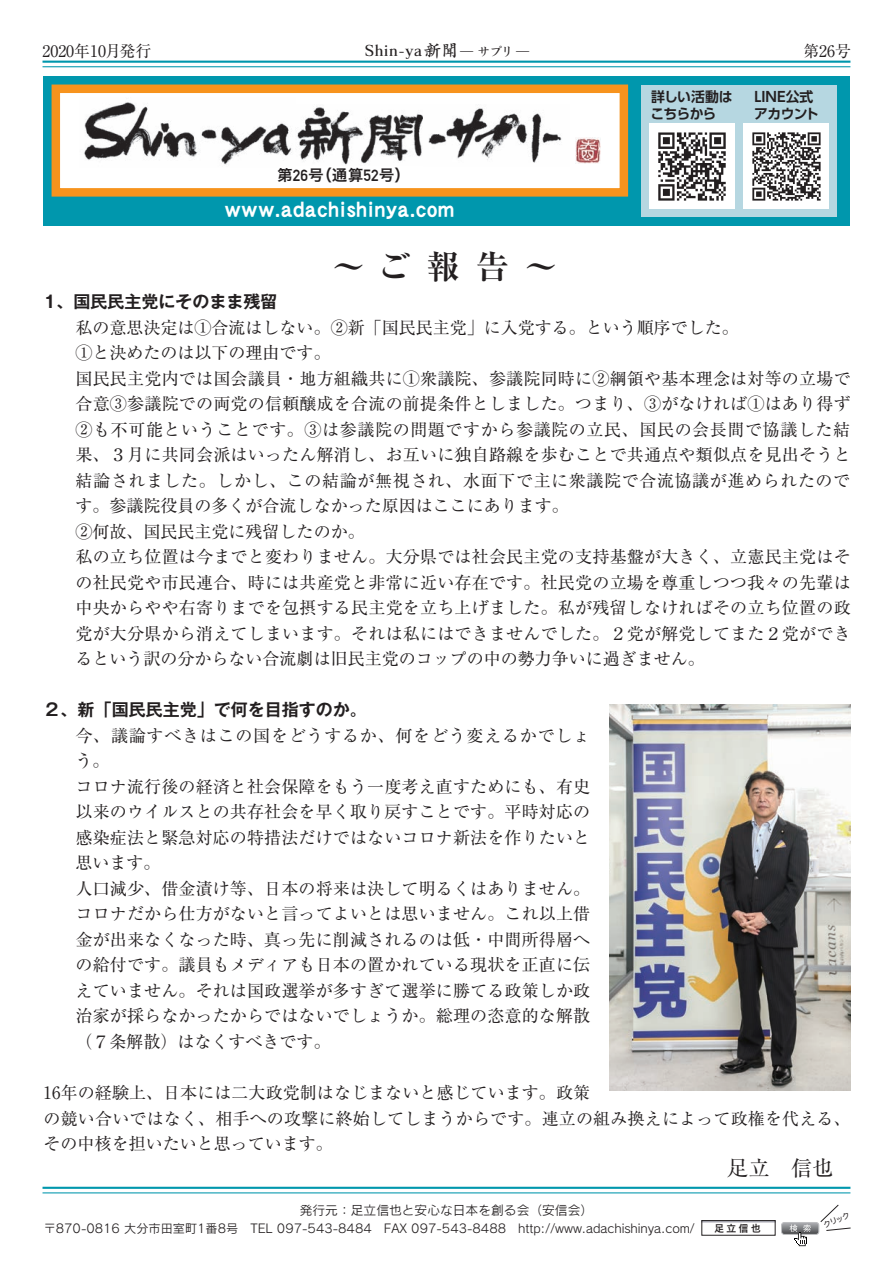
<style>
.page{position:relative;width:893px;height:1263px;background:#fff}
.page>*{position:absolute;margin:0;border:0;box-sizing:border-box;transform-origin:0 0}
.t1{font:700 33px "Ryumin Pr 6";color:#231f20}
.t2{font:22.95px "DFHS Gothic Std W9";letter-spacing:.04em;color:#fff;scale:.92 1}
.t3{font:21.3px "Ryumin Pr 6";color:#231f20}
.t4{font:17.25px "Greco Std DB";color:#231f20}
.t5{font:16.95px/25.5px "Ryumin Pr 6";letter-spacing:.01em;color:#231f20}
.t6{font:700 16.95px "Gothic MB101 Pr 6 De";color:#231f20}
.t7{font:15.9px "Ryumin Pr 6";color:#231f20}
.t8{font:15.9px "Koburina Go Std N W6";color:#231f20}
.t9{font:700 13.95px/16.6px "UD Shin Go Pro De";letter-spacing:-.045em;color:#231f20}
.t10{font:700 13.95px/16.6px "UD Shin Go Pro De";color:#231f20}
.t11{font:12.75px "Rodin Pro M";color:#231f20}
.t12{font:12.15px "Rodin Pro M";color:#231f20}
.t13{font:9.75px "Hira Kaku Pro W6";color:#231f20}
.t14{font:7.65px "Hira Maru Pro N W4";color:#231f20}
.s1{font-size:13.2px}
.s2{font-family:"DIN Alternate";font-weight:700}
</style>
<div class="page">
<img style="left:610px;top:704px;width:240px;height:386px">
<div style="left:43px;top:76px;width:807px;height:150px;background:#0097ad"></div>
<hr style="left:43px;top:61px;width:807px;height:2px;background:#0097ad">
<hr style="left:43px;top:66px;width:807px;height:1px;background:#0097ad">
<hr style="left:43px;top:1187px;width:807px;height:2px;background:#0097ad">
<hr style="left:43px;top:1192px;width:807px;height:1px;background:#0097ad">
<svg style="left:704px;top:1222px;width:69px;height:1px"></svg>
<div style="left:702px;top:1220px;width:73px;height:15px;border:1px solid #231f20"></div>
<svg style="left:781px;top:1204px;width:70px;height:42px"></svg>
<div style="left:52px;top:85px;width:576px;height:112px;background:#fff;border:9px solid #f7931d"></div>
<div style="left:641px;top:85px;width:196px;height:132px;background:#b6d7e1"></div>
<img style="left:649px;top:124px;width:85px;height:85px">
<div style="left:744px;top:124px;width:85px;height:85px;background:#fff"></div>
<img style="left:752px;top:132px;width:69px;height:69px">
<img style="left:84px;top:102px;width:208px;height:63px">
<img style="left:297px;top:106px;width:126px;height:59px">
<img style="left:428px;top:108px;width:134px;height:55px">
<img style="left:575px;top:138px;width:25px;height:25px">
<p class="t7" style="left:42px;top:38px;width:110px">2020年10月発行</p>
<p class="t4" style="left:364px;top:39px;width:166px">Shin-ya新聞<span class="s1">― サプリ ―</span></p>
<p class="t7" style="left:803px;top:38px;width:49px">第26号</p>
<p class="t8" style="left:277px;top:163px;width:135px">第<span class="s2">26</span>号（通算<span class="s2">52</span>号）</p>
<h2 class="t2" style="left:225px;top:197px;width:251px">www.adachishinya.com</h2>
<h1 class="t1" style="left:332px;top:240px;width:227px">～ご報告～</h1>
<p class="t9" style="left:650px;top:88px;width:84px">詳しい活動はこちらから</p>
<p class="t10" style="left:754px;top:88px;width:66px">LINE公式アカウント</p>
<p class="t6" style="left:44px;top:287px;width:236px">1、国民民主党にそのまま残留</p>
<p class="t5" style="left:76px;top:314px;width:777px">私の意思決定は①合流はしない。②新「国民民主党」に入党する。という順序でした。<br>①と決めたのは以下の理由です。<br>国民民主党内では国会議員・地方組織共に①衆議院、参議院同時に②綱領や基本理念は対等の立場で合意③参議院での両党の信頼醸成を合流の前提条件としました。つまり、③がなければ①はあり得ず②も不可能ということです。③は参議院の問題ですから参議院の立民、国民の会長間で協議した結果、３月に共同会派はいったん解消し、お互いに独自路線を歩むことで共通点や類似点を見出そうと結論されました。しかし、この結論が無視され、水面下で主に衆議院で合流協議が進められたのです。参議院役員の多くが合流しなかった原因はここにあります。<br>②何故、国民民主党に残留したのか。<br>私の立ち位置は今までと変わりません。大分県では社会民主党の支持基盤が大きく、立憲民主党はその社民党や市民連合、時には共産党と非常に近い存在です。社民党の立場を尊重しつつ我々の先輩は中央からやや右寄りまでを包摂する民主党を立ち上げました。私が残留しなければその立ち位置の政党が大分県から消えてしまいます。それは私にはできませんでした。２党が解党してまた２党ができるという訳の分からない合流劇は旧民主党のコップの中の勢力争いに過ぎません。</p>
<p class="t6" style="left:44px;top:696px;width:325px">２、新「国民民主党」で何を目指すのか。</p>
<p class="t5" style="left:76px;top:722px;width:516px">今、議論すべきはこの国をどうするか、何をどう変えるかでしょう。<br>コロナ流行後の経済と社会保障をもう一度考え直すためにも、有史以来のウイルスとの共存社会を早く取り戻すことです。平時対応の感染症法と緊急対応の特措法だけではないコロナ新法を作りたいと思います。<br>人口減少、借金漬け等、日本の将来は決して明るくはありません。コロナだから仕方がないと言ってよいとは思いません。これ以上借金が出来なくなった時、真っ先に削減されるのは低・中間所得層への給付です。議員もメディアも日本の置かれている現状を正直に伝えていません。それは国政選挙が多すぎて選挙に勝てる政策しか政治家が採らなかったからではないでしょうか。総理の恣意的な解散（７条解散）はなくすべきです。</p>
<p class="t5" style="left:44px;top:1079px;width:809px">16年の経験上、日本には二大政党制はなじまないと感じています。政策<br>の競い合いではなく、相手への攻撃に終始してしまうからです。連立の組み換えによって政権を代える、その中核を担いたいと思っています。　</p>
<p class="t3" style="left:727px;top:1151px;width:108px">足立　信也</p>
<p class="t11" style="left:300px;top:1202px;width:295px">発行元：足立信也と安心な日本を創る会（安信会）</p>
<p class="t12" style="left:44px;top:1220px;width:653px">〒870-0816 大分市田室町1番8号　TEL 097-543-8484　FAX 097-543-8488　http://www.adachishinya.com/</p>
<p class="t13" style="left:714px;top:1220px;width:48px">足立信也</p>
<p class="t14" style="left:821px;top:1219px;width:29px;rotate:-22deg">クリック</p>
</div>
